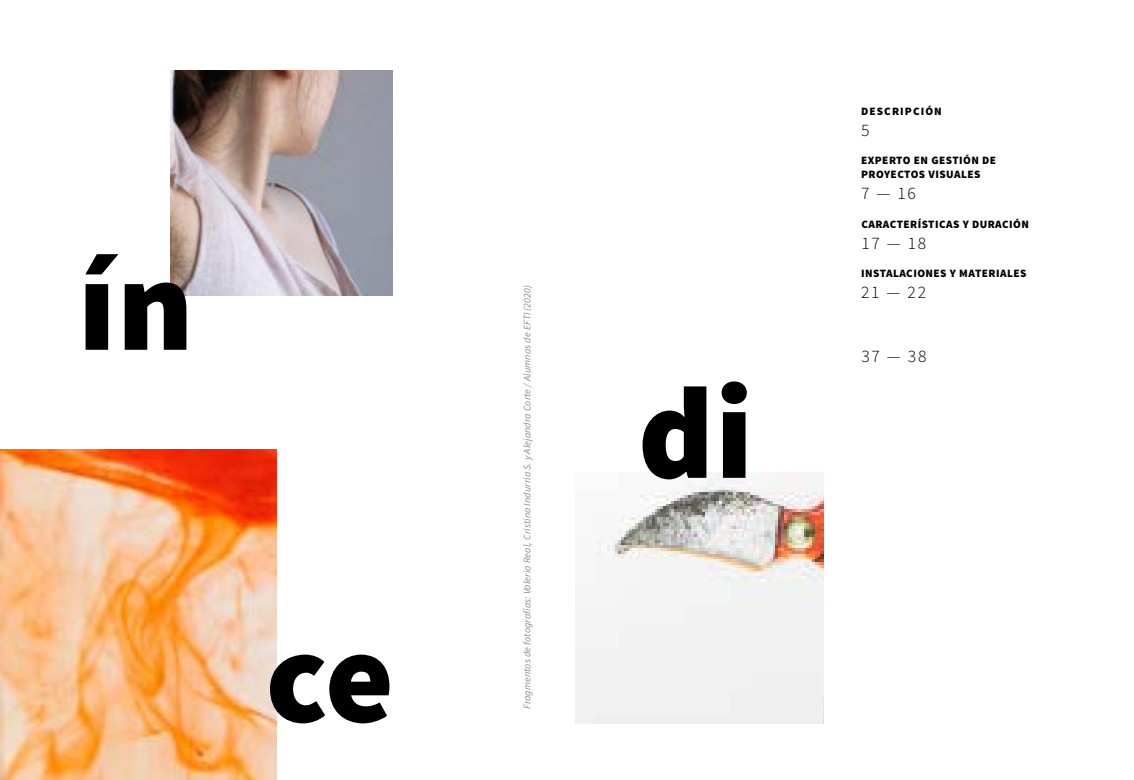
<style>
.page{position:relative;width:1134px;height:780px;background:#fff}
.page>*{position:absolute;margin:0;border:0;box-sizing:border-box;transform-origin:0 0}
.t1{font:900 131.25px "Source Sans Pro";color:#000}
.t2{font:300 17.5px "Source Sans Pro";letter-spacing:.1em;color:#000}
.t3{font:900 11.25px/13.5px "Source Sans Pro";letter-spacing:.04em;color:#000}
.t4{font:900 11.25px "Source Sans Pro";letter-spacing:.1em;color:#000}
.t5{font:italic 10px "Source Sans Pro";letter-spacing:.01em;color:#948a89}
</style>
<div class="page">
<img style="left:170px;top:71px;width:222px;height:224px">
<img style="left:0;top:449px;width:277px;height:331px">
<img style="left:576px;top:473px;width:247px;height:250px">
<h1 class="t1" style="left:78px;top:220px;width:117px">ín</h1>
<h1 class="t1" style="left:266px;top:592px;width:130px">ce</h1>
<p class="t5" style="left:521px;top:709px;width:426px;rotate:-90deg">Fragmentos de fotografías: Valeria Real, Cristina Indurria S. y Alejandra Corte / Alumnas de EFTI (2020)</p>
<h1 class="t1" style="left:638px;top:348px;width:117px">di</h1>
<p class="t4" style="left:861px;top:104px;width:82px">DESCRIPCIÓN</p>
<h2 class="t2" style="left:861px;top:119px;width:10px">5</h2>
<p class="t3" style="left:861px;top:154px;width:137px">EXPERTO EN GESTIÓN DE<br>PROYECTOS VISUALES</p>
<h2 class="t2" style="left:861px;top:182px;width:56px">7 — 16</h2>
<p class="t3" style="left:861px;top:217px;width:169px">CARACTERÍSTICAS Y DURACIÓN</p>
<h2 class="t2" style="left:861px;top:232px;width:66px">17 — 18</h2>
<p class="t3" style="left:861px;top:267px;width:167px">INSTALACIONES Y MATERIALES</p>
<h2 class="t2" style="left:861px;top:282px;width:66px">21 — 22</h2>
<h2 class="t2" style="left:861px;top:345px;width:66px">37 — 38</h2>
</div>
